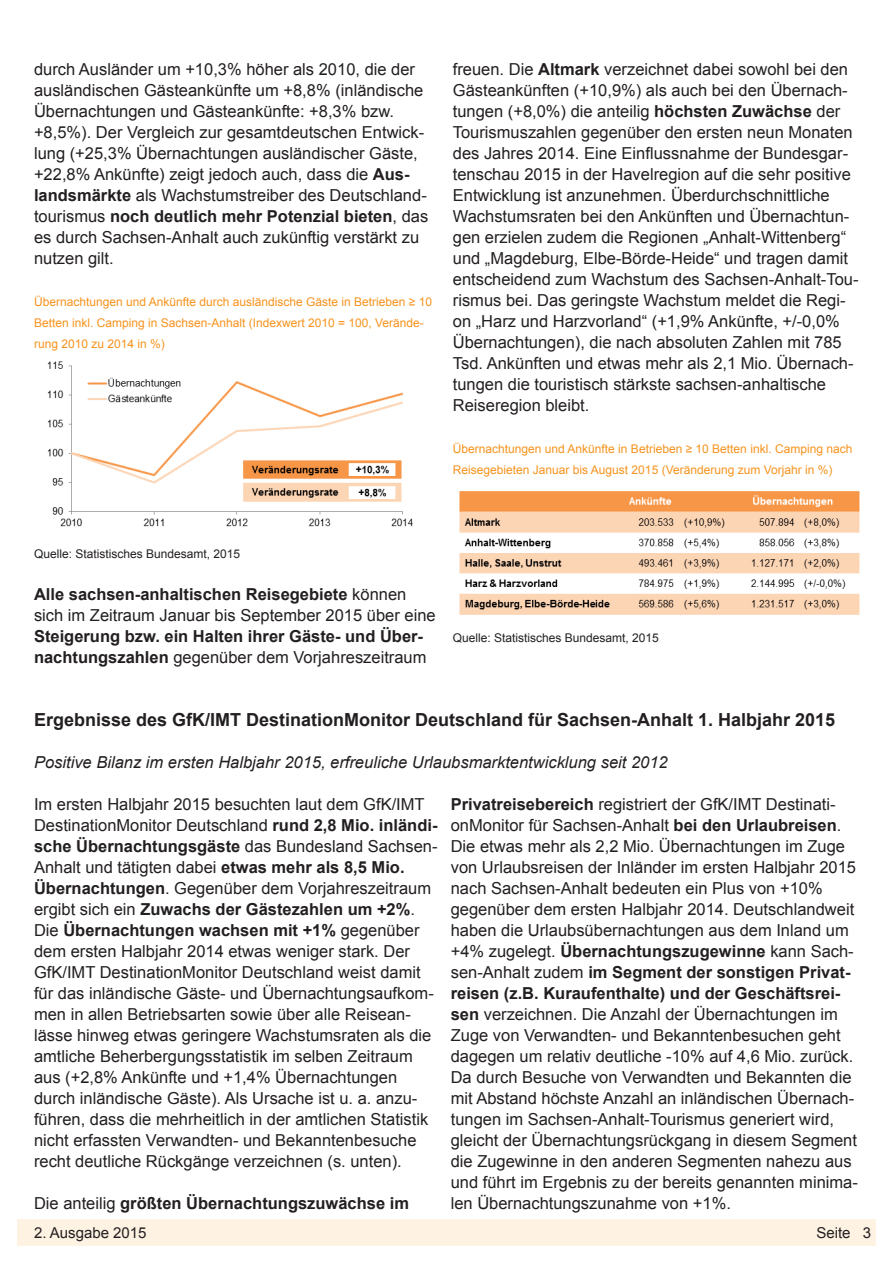
<style>
.page{position:relative;width:893px;height:1263px;background:#fff}
.page>*{position:absolute;margin:0;border:0;box-sizing:border-box;transform-origin:0 0}
.t1{font:700 18px "Arial";color:#231f20}
.t2{font:16.5px/21px "Arial";color:#231f20}
.t3{font:700 16.5px/21px "Arial";color:#231f20}
.t4{font:italic 16.5px "Arial";color:#231f20}
.t5{font:15px "Arial";color:#231f20}
.t6{font:12px/21px "Arial";color:#f7931d}
.t7{font:12px "Arial";color:#231f20}
.s1{font-weight:700}
.s2{font-weight:400}
</style>
<div class="page">
<div style="left:17px;top:1219px;width:859px;height:27px;background:#fef2e3"></div>
<img style="left:47px;top:361px;width:366px;height:166px">
<img style="left:459px;top:491px;width:401px;height:124px">
<p class="t2" style="left:34px;top:59px;width:396px">durch Ausländer um +10,3% höher als 2010, die der ausländischen Gästeankünfte um +8,8% (inländische Übernachtungen und Gästeankünfte: +8,3% bzw. +8,5%). Der Vergleich zur gesamtdeutschen Entwick&shy;lung (+25,3% Übernachtungen ausländischer Gäste, +22,8% Ankünfte) zeigt jedoch auch, dass die <span class="s1">Aus&shy;landsmärkte</span> als Wachstumstreiber des Deutschland&shy;tourismus <span class="s1">noch deutlich mehr Potenzial bieten</span>, das es durch Sachsen-Anhalt auch zukünftig verstärkt zu nutzen gilt.</p>
<p class="t6" style="left:34px;top:291px;width:400px">Übernachtungen und Ankünfte durch ausländische Gäste in Betrieben ≥ 10<br>Betten inkl. Camping in Sachsen-Anhalt (Indexwert 2010 = 100, Verände&shy;rung 2010 zu 2014 in %)</p>
<p class="t2" style="left:453px;top:59px;width:407px">freuen. Die <span class="s1">Altmark</span> verzeichnet dabei sowohl bei den Gästeankünften (+10,9%) als auch bei den Übernach&shy;tungen (+8,0%) die anteilig <span class="s1">höchsten Zuwächse</span> der Tourismuszahlen gegenüber den ersten neun Monaten des Jahres 2014. Eine Einflussnahme der Bundesgar&shy;tenschau 2015 in der Havelregion auf die sehr positive Entwicklung ist anzunehmen. Überdurchschnittliche Wachstumsraten bei den Ankünften und Übernachtun&shy;gen erzielen zudem die Regionen „Anhalt-Wittenberg“ und „Magdeburg, Elbe-Börde-Heide“ und tragen damit entscheidend zum Wachstum des Sachsen-Anhalt-Tou&shy;rismus bei. Das geringste Wachstum meldet die Regi&shy;on „Harz und Harzvorland“ (+1,9% Ankünfte, +/-0,0% Übernachtungen), die nach absoluten Zahlen mit 785<br>Tsd. Ankünften und etwas mehr als 2,1 Mio. Übernach&shy;tungen die touristisch stärkste sachsen-anhaltische Reiseregion bleibt.</p>
<p class="t6" style="left:453px;top:438px;width:401px">Übernachtungen und Ankünfte in Betrieben ≥ 10 Betten inkl. Camping nach<br>Reisegebieten Januar bis August 2015 (Veränderung zum Vorjahr in %)</p>
<p class="t7" style="left:34px;top:546px;width:208px">Quelle: Statistisches Bundesamt, 2015</p>
<p class="t3" style="left:34px;top:584px;width:403px">Alle sachsen-anhaltischen Reisegebiete <span class="s2">können sich im Zeitraum Januar bis September 2015 über eine </span>Steigerung bzw. ein Halten ihrer Gäste- und Über&shy;nachtungszahlen <span class="s2">gegenüber dem Vorjahreszeitraum</span></p>
<p class="t7" style="left:453px;top:630px;width:208px">Quelle: Statistisches Bundesamt, 2015</p>
<p class="t1" style="left:34px;top:708px;width:803px">Ergebnisse des GfK/IMT DestinationMonitor Deutschland für Sachsen-Anhalt 1. Halbjahr 2015</p>
<p class="t4" style="left:34px;top:752px;width:635px">Positive Bilanz im ersten Halbjahr 2015, erfreuliche Urlaubsmarktentwicklung seit 2012</p>
<p class="t2" style="left:34px;top:794px;width:405px">Im ersten Halbjahr 2015 besuchten laut dem GfK/IMT DestinationMonitor Deutschland <span class="s1">rund 2,8 Mio. inländi&shy;sche Übernachtungsgäste</span> das Bundesland Sachsen-Anhalt und tätigten dabei <span class="s1">etwas mehr als 8,5 Mio.<br>Übernachtungen</span>. Gegenüber dem Vorjahreszeitraum ergibt sich ein <span class="s1">Zuwachs der Gästezahlen um +2%</span>.<br>Die <span class="s1">Übernachtungen wachsen mit +1%</span> gegenüber dem ersten Halbjahr 2014 etwas weniger stark. Der GfK/IMT DestinationMonitor Deutschland weist damit für das inländische Gäste- und Übernachtungsaufkom&shy;men in allen Betriebsarten sowie über alle Reisean&shy;lässe hinweg etwas geringere Wachstumsraten als die amtliche Beherbergungsstatistik im selben Zeitraum aus (+2,8% Ankünfte und +1,4% Übernachtungen durch inländische Gäste). Als Ursache ist u. a. anzu&shy;führen, dass die mehrheitlich in der amtlichen Statistik nicht erfassten Verwandten- und Bekanntenbesuche recht deutliche Rückgänge verzeichnen (s. unten).</p>
<p class="t3" style="left:34px;top:1193px;width:377px"><span class="s2">Die anteilig</span> größten Übernachtungszuwächse im</p>
<p class="t2" style="left:451px;top:794px;width:409px"><span class="s1">Privatreisebereich</span> registriert der GfK/IMT Destinati&shy;onMonitor für Sachsen-Anhalt <span class="s1">bei den Urlaubreisen</span>.<br>Die etwas mehr als 2,2 Mio. Übernachtungen im Zuge von Urlaubsreisen der Inländer im ersten Halbjahr 2015 nach Sachsen-Anhalt bedeuten ein Plus von +10% gegenüber dem ersten Halbjahr 2014. Deutschlandweit haben die Urlaubsübernachtungen aus dem Inland um +4% zugelegt. <span class="s1">Übernachtungszugewinne</span> kann Sach&shy;sen-Anhalt zudem <span class="s1">im Segment der sonstigen Privat&shy;reisen (z.B. Kuraufenthalte) und der Geschäftsrei&shy;sen</span> verzeichnen. Die Anzahl der Übernachtungen im Zuge von Verwandten- und Bekanntenbesuchen geht dagegen um relativ deutliche -10% auf 4,6 Mio. zurück.<br>Da durch Besuche von Verwandten und Bekannten die mit Abstand höchste Anzahl an inländischen Übernach&shy;tungen im Sachsen-Anhalt-Tourismus generiert wird, gleicht der Übernachtungsrückgang in diesem Segment die Zugewinne in den anderen Segmenten nahezu aus und führt im Ergebnis zu der bereits genannten minima&shy;len Übernachtungszunahme von +1%.</p>
<p class="t5" style="left:34px;top:1223px;width:114px">2. Ausgabe 2015</p>
<p class="t5" style="left:816px;top:1223px;width:56px">Seite 3</p>
</div>
